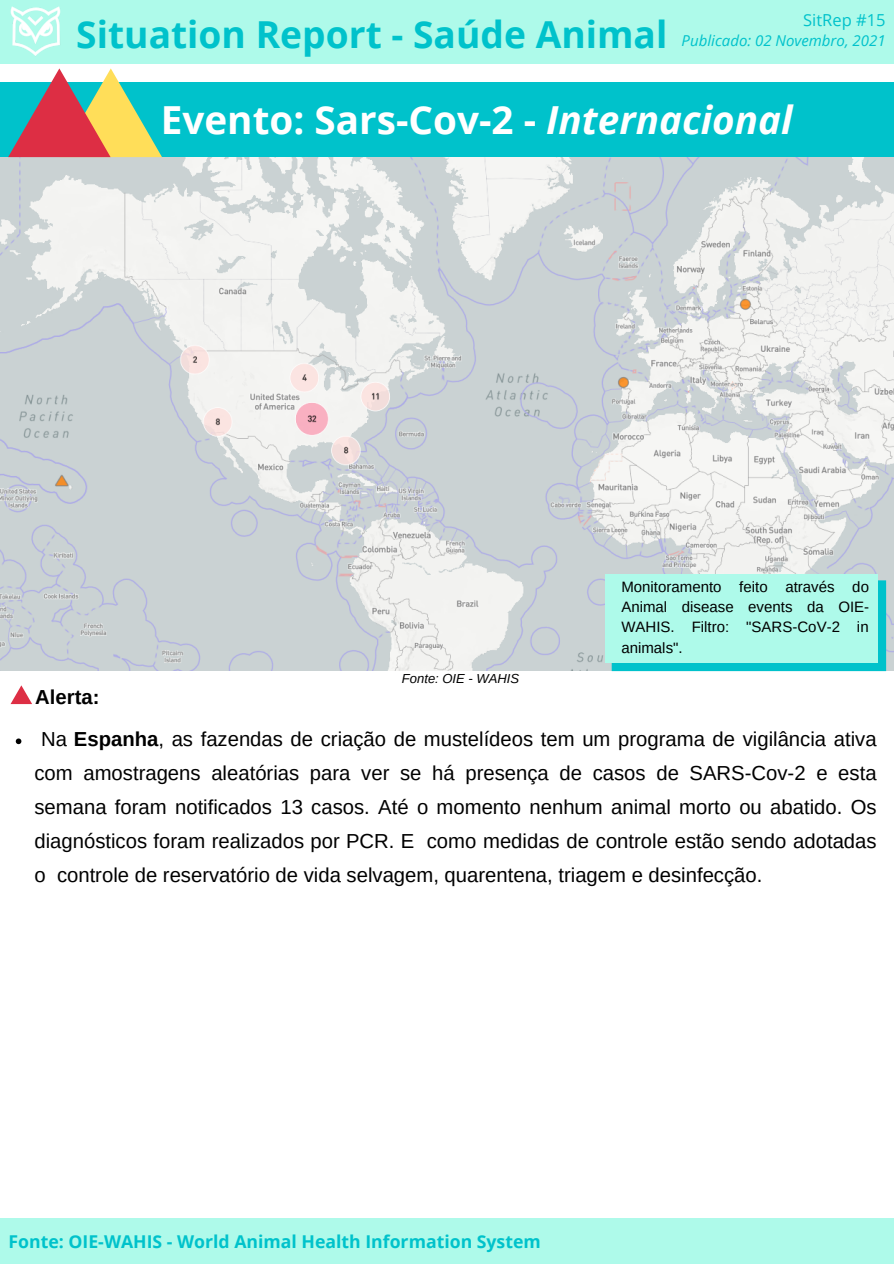
<style>
.page{position:relative;width:894px;height:1264px;background:#fff}
.page>*{position:absolute;margin:0;border:0;box-sizing:border-box;transform-origin:0 0}
.t1{font:700 38.7px "Open Sans";color:#fff}
.t2{font:700 37.2px "Open Sans";color:#00c2cb}
.t3{font:20.25px/33.8px "Arimo";color:#000}
.t4{font:700 17.7px "Open Sans";color:#00c2cb}
.t5{font:16.5px "Open Sans";color:#00c2cb}
.t6{font:15px/20.2px "Arimo";color:#000;text-align:justify}
.t7{font:italic 15px "Open Sans";color:#00c2cb}
.t8{font:italic 13.05px "Arimo";color:#000}
.s1{font-style:italic}
.s2{font-weight:700}
</style>
<div class="page">
<div style="left:0;top:0;width:893px;height:63px;background:#aefaea"></div>
<img style="left:10px;top:6px;width:51px;height:50px">
<div style="left:0;top:83px;width:893px;height:74px;background:#00c2cb"></div>
<div style="left:0;top:1218px;width:893px;height:45px;background:#aefaea"></div>
<svg style="left:11px;top:685px;width:21px;height:19px"></svg>
<img style="left:0;top:157px;width:893px;height:513px">
<svg style="left:611px;top:580px;width:274px;height:91px;background:#13c8ce"></svg>
<div style="left:605px;top:574px;width:272px;height:88px;background:#aefaea"></div>
<svg style="left:8px;top:68px;width:154px;height:89px"></svg>
<svg style="left:16px;top:738px;width:5px;height:6px"></svg>
<h2 class="t2" style="left:76px;top:8px;width:592px">Situation Report - Saúde Animal</h2>
<p class="t5" style="left:802px;top:8px;width:84px">SitRep #15</p>
<p class="t7" style="left:681px;top:30px;width:205px">Publicado: 02 Novembro, 2021</p>
<h1 class="t1" style="left:161px;top:93px;width:633px">Evento: Sars-Cov-2 - <span class="s1">Internacional</span></h1>
<p class="t8" style="left:402px;top:671px;width:119px">Fonte: OIE - WAHIS</p>
<p class="t6" style="left:621px;top:576px;width:249px">Monitoramento feito através do Animal disease events da OIE-WAHIS. Filtro: "SARS-CoV-2 in animals".</p>
<p class="t3" style="left:35px;top:675px;width:842px;line-height:42.5px"><span class="s2">Alerta:<br></span>Na <span class="s2">Espanha</span>, as fazendas de criação de mustelídeos tem um programa de vigilância ativa</p>
<p class="t3" style="left:34px;top:756px;width:843px;text-align:justify">com amostragens aleatórias para ver se há presença de casos de SARS-Cov-2 e esta semana foram notificados 13 casos. Até o momento nenhum animal morto ou abatido. Os diagnósticos foram realizados por PCR. E como medidas de controle estão sendo adotadas o controle de reservatório de vida selvagem, quarentena, triagem e desinfecção.</p>
<p class="t4" style="left:9px;top:1229px;width:533px">Fonte: OIE-WAHIS - World Animal Health Information System</p>
</div>
